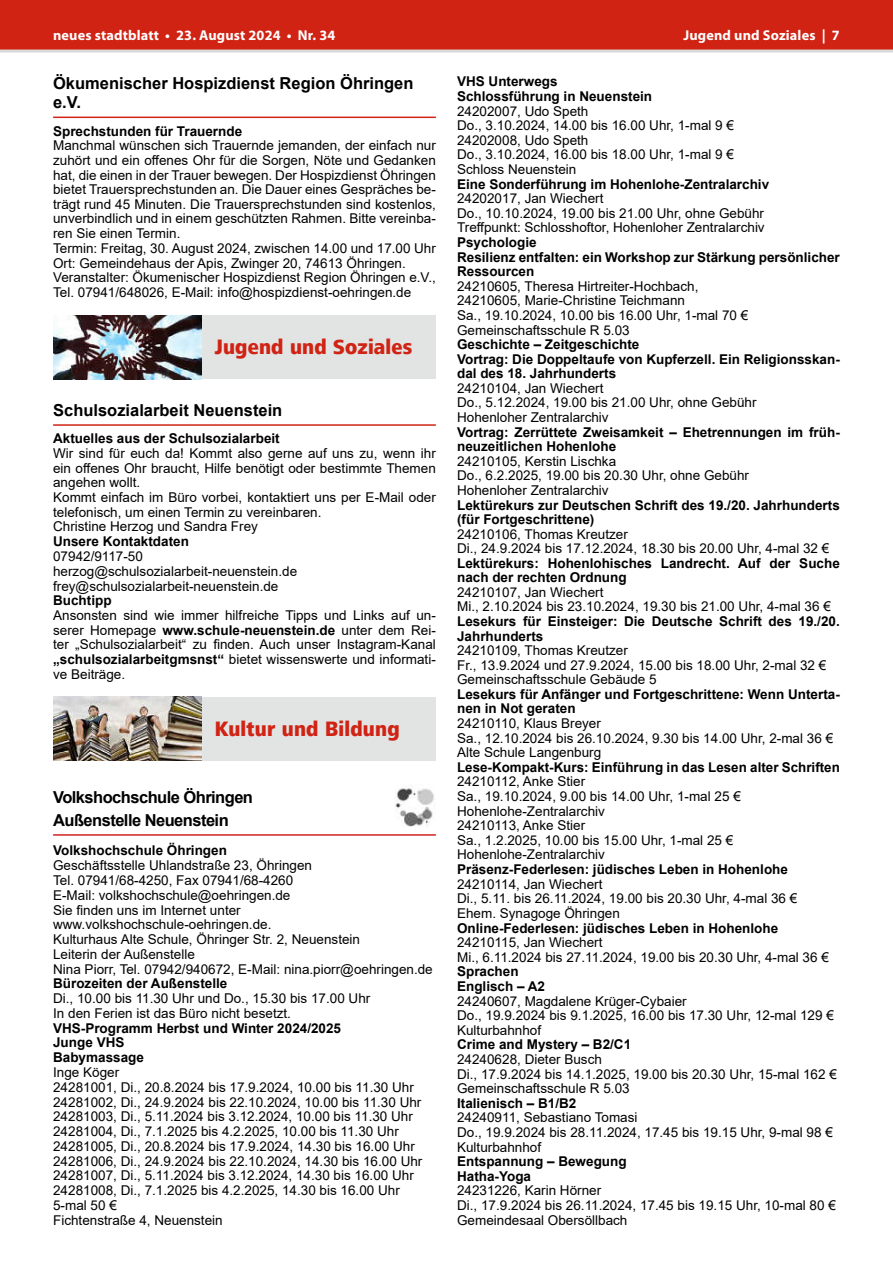
<style>
.page{position:relative;width:893px;height:1263px;background:#fff}
.page>*{position:absolute;margin:0;border:0;box-sizing:border-box;transform-origin:0 0}
.t1{font:800 21.45px "Frutiger Next LT";letter-spacing:.01em;color:#d02314;scale:.91 1}
.t2{font:700 16.5px/19.5px "Arial";color:#000}
.t3{font:700 16.5px/22.5px "Arial";letter-spacing:-.035em;color:#000}
.t4{font:700 14.25px "Myriad Pro";letter-spacing:.01em;color:#fff}
.t5{font:13.5px/14.7px "Arial";color:#000}
.t6{font:700 13.5px/14.5px "Arial";color:#000}
.s1{font-weight:700}
</style>
<div class="page">
<div style="left:0;top:0;width:893px;height:51px;background:#d02314"></div>
<hr style="left:0;top:50px;width:893px;height:3px;background:#d9d9d9">
<hr style="left:53px;top:117px;width:383px;height:1px;background:#d02314">
<hr style="left:53px;top:424px;width:383px;height:2px;background:#d02314">
<div style="left:53px;top:315px;width:383px;height:64px;background:#e2e3e3"></div>
<img style="left:53px;top:315px;width:149px;height:64px">
<div style="left:53px;top:697px;width:383px;height:64px;background:#e2e3e3"></div>
<img style="left:53px;top:697px;width:149px;height:64px">
<hr style="left:53px;top:834px;width:383px;height:2px;background:#d22124">
<img style="left:394px;top:787px;width:40px;height:39px">
<p class="t4" style="left:53px;top:26px;width:284px">neues stadtblatt • 23. August 2024 • Nr. 34</p>
<p class="t4" style="left:683px;top:26px;width:158px">Jugend und Soziales | 7</p>
<p class="t2" style="left:53px;top:73px;width:362px">Ökumenischer Hospizdienst Region Öhringen e.V.</p>
<p class="t6" style="left:53px;top:124px;width:191px">Sprechstunden für Trauernde</p>
<p class="t5" style="left:53px;top:138px;width:384px">Manchmal wünschen sich Trauernde jemanden, der einfach nur zuhört und ein offenes Ohr für die Sorgen, Nöte und Gedanken hat, die einen in der Trauer bewegen. Der Hospizdienst Öhringen bietet Trauersprechstunden an. Die Dauer eines Gespräches be&shy;trägt rund 45 Minuten. Die Trauersprechstunden sind kostenlos, unverbindlich und in einem geschützten Rahmen. Bitte vereinba&shy;ren Sie einen Termin.<br>Termin: Freitag, 30. August 2024, zwischen 14.00 und 17.00 Uhr Ort: Gemeindehaus der Apis, Zwinger 20, 74613 Öhringen.<br>Veranstalter: Ökumenischer Hospizdienst Region Öhringen e.V., Tel. 07941/648026, E-Mail: info@hospizdienst-oehringen.de</p>
<h1 class="t1" style="left:215px;top:335px;width:219px">Jugend und Soziales</h1>
<p class="t6" style="left:457px;top:74px;width:197px">VHS Unterwegs<br>Schlossführung in Neuenstein</p>
<p class="t5" style="left:457px;top:103px;width:278px">24202007, Udo Speth<br>Do., 3.10.2024, 14.00 bis 16.00 Uhr, 1-mal 9 €<br>24202008, Udo Speth<br>Do., 3.10.2024, 16.00 bis 18.00 Uhr, 1-mal 9 €<br>Schloss Neuenstein</p>
<p class="t6" style="left:457px;top:177px;width:314px">Eine Sonderführung im Hohenlohe-Zentralarchiv</p>
<p class="t5" style="left:457px;top:191px;width:309px">24202017, Jan Wiechert<br>Do., 10.10.2024, 19.00 bis 21.00 Uhr, ohne Gebühr<br>Treffpunkt: Schlosshoftor, Hohenloher Zentralarchiv</p>
<p class="t6" style="left:457px;top:235px;width:384px">Psychologie<br>Resilienz entfalten: ein Workshop zur Stärkung persönlicher<br>Ressourcen</p>
<p class="t5" style="left:457px;top:279px;width:293px">24210605, Theresa Hirtreiter-Hochbach, 24210605, Marie-Christine Teichmann<br>Sa., 19.10.2024, 10.00 bis 16.00 Uhr, 1-mal 70 € Gemeinschaftsschule R 5.03</p>
<p class="t6" style="left:457px;top:337px;width:384px">Geschichte – Zeitgeschichte<br>Vortrag: Die Doppeltaufe von Kupferzell. Ein Religionsskan&shy;dal des 18. Jahrhunderts</p>
<p class="t5" style="left:457px;top:381px;width:301px">24210104, Jan Wiechert<br>Do., 5.12.2024, 19.00 bis 21.00 Uhr, ohne Gebühr<br>Hohenloher Zentralarchiv</p>
<p class="t6" style="left:457px;top:425px;width:384px">Vortrag: Zerrüttete Zweisamkeit – Ehetrennungen im früh&shy;neuzeitlichen Hohenlohe</p>
<p class="t5" style="left:457px;top:454px;width:293px">24210105, Kerstin Lischka<br>Do., 6.2.2025, 19.00 bis 20.30 Uhr, ohne Gebühr<br>Hohenloher Zentralarchiv</p>
<p class="t6" style="left:457px;top:498px;width:384px">Lektürekurs zur Deutschen Schrift des 19./20. Jahrhunderts (für Fortgeschrittene)</p>
<p class="t5" style="left:457px;top:526px;width:374px">24210106, Thomas Kreutzer<br>Di., 24.9.2024 bis 17.12.2024, 18.30 bis 20.00 Uhr, 4-mal 32 €</p>
<p class="t6" style="left:457px;top:556px;width:384px">Lektürekurs: Hohenlohisches Landrecht. Auf der Suche nach der rechten Ordnung</p>
<p class="t5" style="left:457px;top:585px;width:375px">24210107, Jan Wiechert<br>Mi., 2.10.2024 bis 23.10.2024, 19.30 bis 21.00 Uhr, 4-mal 36 €</p>
<p class="t6" style="left:457px;top:614px;width:384px">Lesekurs für Einsteiger: Die Deutsche Schrift des 19./20.<br>Jahrhunderts</p>
<p class="t5" style="left:457px;top:643px;width:371px">24210109, Thomas Kreutzer<br>Fr., 13.9.2024 und 27.9.2024, 15.00 bis 18.00 Uhr, 2-mal 32 €<br>Gemeinschaftsschule Gebäude 5</p>
<p class="t6" style="left:457px;top:687px;width:384px">Lesekurs für Anfänger und Fortgeschrittene: Wenn Unterta&shy;nen in Not geraten</p>
<p class="t5" style="left:457px;top:716px;width:378px">24210110, Klaus Breyer<br>Sa., 12.10.2024 bis 26.10.2024, 9.30 bis 14.00 Uhr, 2-mal 36 €<br>Alte Schule Langenburg</p>
<p class="t6" style="left:457px;top:760px;width:384px">Lese-Kompakt-Kurs: Einführung in das Lesen alter Schriften</p>
<p class="t5" style="left:457px;top:774px;width:285px">24210112, Anke Stier<br>Sa., 19.10.2024, 9.00 bis 14.00 Uhr, 1-mal 25 €<br>Hohenlohe-Zentralarchiv<br>24210113, Anke Stier<br>Sa., 1.2.2025, 10.00 bis 15.00 Uhr, 1-mal 25 €<br>Hohenlohe-Zentralarchiv</p>
<p class="t6" style="left:457px;top:862px;width:332px">Präsenz-Federlesen: jüdisches Leben in Hohenlohe</p>
<p class="t5" style="left:457px;top:876px;width:342px">24210114, Jan Wiechert<br>Di., 5.11. bis 26.11.2024, 19.00 bis 20.30 Uhr, 4-mal 36 €<br>Ehem. Synagoge Öhringen</p>
<p class="t6" style="left:457px;top:921px;width:323px">Online-Federlesen: jüdisches Leben in Hohenlohe</p>
<p class="t5" style="left:457px;top:935px;width:373px">24210115, Jan Wiechert<br>Mi., 6.11.2024 bis 27.11.2024, 19.00 bis 20.30 Uhr, 4-mal 36 €</p>
<p class="t6" style="left:457px;top:964px;width:90px">Sprachen<br>Englisch – A2</p>
<p class="t5" style="left:457px;top:993px;width:378px">24240607, Magdalene Krüger-Cybaier<br>Do., 19.9.2024 bis 9.1.2025, 16.00 bis 17.30 Uhr, 12-mal 129 €<br>Kulturbahnhof</p>
<p class="t6" style="left:457px;top:1037px;width:176px">Crime and Mystery – B2/C1</p>
<p class="t5" style="left:457px;top:1052px;width:381px">24240628, Dieter Busch<br>Di., 17.9.2024 bis 14.1.2025, 19.00 bis 20.30 Uhr, 15-mal 162 €<br>Gemeinschaftsschule R 5.03</p>
<p class="t6" style="left:457px;top:1096px;width:121px">Italienisch – B1/B2</p>
<p class="t5" style="left:457px;top:1110px;width:377px">24240911, Sebastiano Tomasi<br>Do., 19.9.2024 bis 28.11.2024, 17.45 bis 19.15 Uhr, 9-mal 98 €<br>Kulturbahnhof</p>
<p class="t6" style="left:457px;top:1154px;width:171px">Entspannung – Bewegung<br>Hatha-Yoga</p>
<p class="t5" style="left:457px;top:1183px;width:380px">24231226, Karin Hörner<br>Di., 17.9.2024 bis 26.11.2024, 17.45 bis 19.15 Uhr, 10-mal 80 €<br>Gemeindesaal Obersöllbach</p>
<p class="t2" style="left:53px;top:400px;width:231px">Schulsozialarbeit Neuenstein</p>
<p class="t6" style="left:53px;top:431px;width:228px">Aktuelles aus der Schulsozialarbeit</p>
<p class="t5" style="left:53px;top:446px;width:384px">Wir sind für euch da! Kommt also gerne auf uns zu, wenn ihr ein offenes Ohr braucht, Hilfe benötigt oder bestimmte Themen angehen wollt.<br>Kommt einfach im Büro vorbei, kontaktiert uns per E-Mail oder telefonisch, um einen Termin zu vereinbaren.<br>Christine Herzog und Sandra Frey</p>
<p class="t6" style="left:53px;top:534px;width:137px">Unsere Kontaktdaten</p>
<p class="t5" style="left:53px;top:549px;width:246px">07942/9117-50 herzog@schulsozialarbeit-neuenstein.de frey@schulsozialarbeit-neuenstein.de</p>
<p class="t6" style="left:53px;top:593px;width:60px">Buchtipp</p>
<p class="t5" style="left:53px;top:608px;width:384px;text-align:justify">Ansonsten sind wie immer hilfreiche Tipps und Links auf un&shy;serer Homepage <span class="s1">www.schule-neuenstein.de</span> unter dem Rei&shy;ter „Schulsozialarbeit“ zu finden. Auch unser Instagram-Kanal <span class="s1">„schulsozialarbeitgmsnst“</span> bietet wissenswerte und informati&shy;ve Beiträge.</p>
<h1 class="t1" style="left:215px;top:716px;width:205px">Kultur und Bildung</h1>
<p class="t3" style="left:53px;top:787px;width:201px">Volkshochschule Öhringen<br>Außenstelle Neuenstein</p>
<p class="t6" style="left:53px;top:843px;width:175px">Volkshochschule Öhringen</p>
<p class="t5" style="left:53px;top:858px;width:381px">Geschäftsstelle Uhlandstraße 23, Öhringen<br>Tel. 07941/68-4250, Fax 07941/68-4260<br>E-Mail: volkshochschule@oehringen.de<br>Sie finden uns im Internet unter www.volkshochschule-oehringen.de.<br>Kulturhaus Alte Schule, Öhringer Str. 2, Neuenstein<br>Leiterin der Außenstelle<br>Nina Piorr, Tel. 07942/940672, E-Mail: nina.piorr@oehringen.de</p>
<p class="t6" style="left:53px;top:976px;width:176px">Bürozeiten der Außenstelle</p>
<p class="t5" style="left:53px;top:991px;width:319px">Di., 10.00 bis 11.30 Uhr und Do., 15.30 bis 17.00 Uhr<br>In den Ferien ist das Büro nicht besetzt.</p>
<p class="t6" style="left:53px;top:1021px;width:289px">VHS-Programm Herbst und Winter 2024/2025<br>Junge VHS<br>Babymassage</p>
<p class="t5" style="left:53px;top:1065px;width:371px">Inge Köger<br>24281001, Di., 20.8.2024 bis 17.9.2024, 10.00 bis 11.30 Uhr 24281002, Di., 24.9.2024 bis 22.10.2024, 10.00 bis 11.30 Uhr 24281003, Di., 5.11.2024 bis 3.12.2024, 10.00 bis 11.30 Uhr 24281004, Di., 7.1.2025 bis 4.2.2025, 10.00 bis 11.30 Uhr 24281005, Di., 20.8.2024 bis 17.9.2024, 14.30 bis 16.00 Uhr 24281006, Di., 24.9.2024 bis 22.10.2024, 14.30 bis 16.00 Uhr 24281007, Di., 5.11.2024 bis 3.12.2024, 14.30 bis 16.00 Uhr 24281008, Di., 7.1.2025 bis 4.2.2025, 14.30 bis 16.00 Uhr 5-mal 50 €<br>Fichtenstraße 4, Neuenstein</p>
</div>
